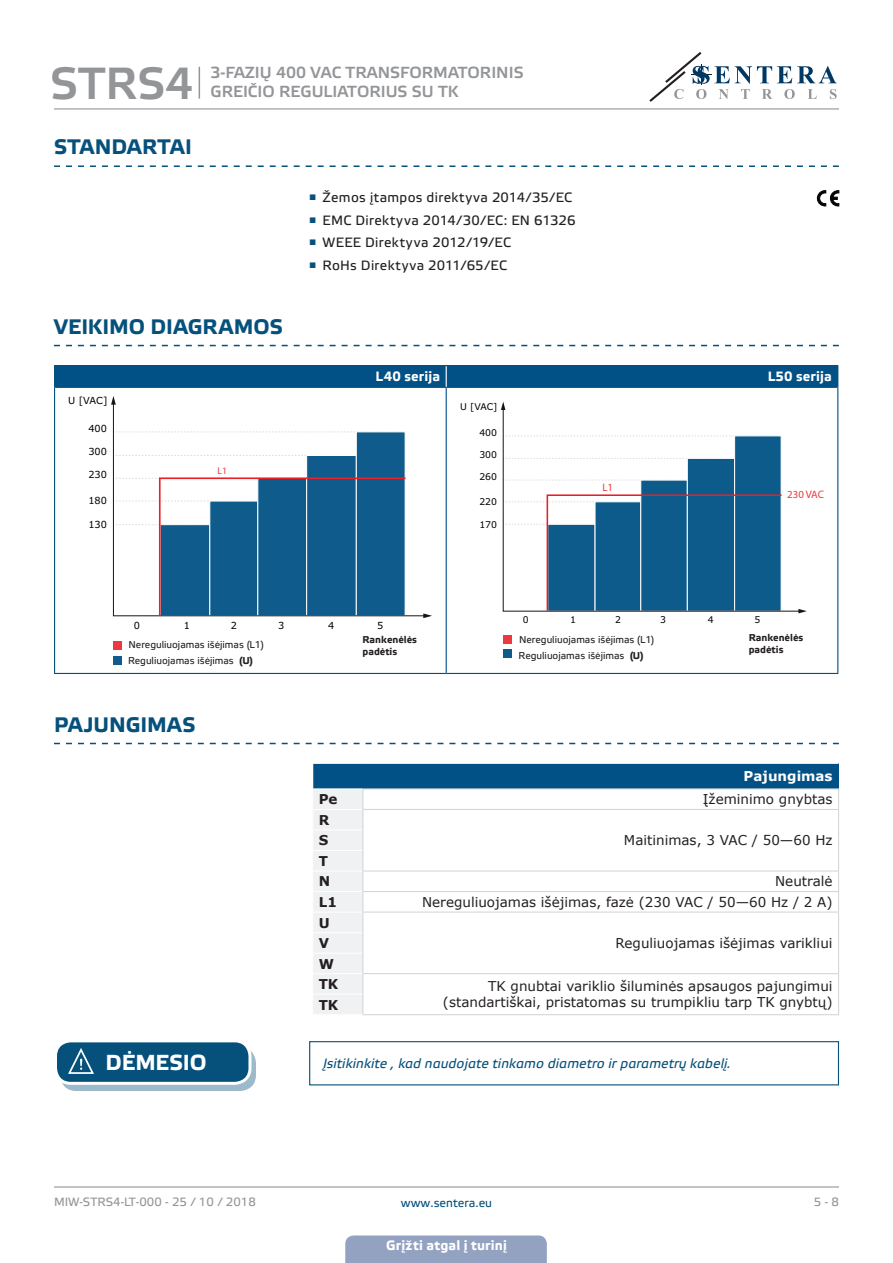
<style>
.page{position:relative;width:893px;height:1263px;background:#fff}
.page>*{position:absolute;margin:0;border:0;box-sizing:border-box;transform-origin:0 0}
.t1{font:45px "Etelka Medium Pro";color:#939598}
.t2{font:700 21.75px "Etelka Text Pro";letter-spacing:-.005em;color:#fff}
.t3{font:700 21px "Etelka Text Pro";color:#06517c}
.t4{font:16.05px "Etelka Medium Pro";color:#939598}
.table_text{font:13.5px "Verdana";color:#231f20}
.t5{font:13.5px "Etelka Text Pro";letter-spacing:.025em;color:#231f20}
.Attention_text{font:italic 13.5px "Etelka Text Pro";letter-spacing:.01em;color:#06517c}
.Table_main_heading{font:700 13.5px "Etelka Text Pro";letter-spacing:.015em;color:#fff}
.Body_text{font:700 13.5px "Verdana";color:#231f20}
.head-table{font:700 13.5px "Verdana";color:#fff}
.t6{font:12px "Etelka Text Pro";color:#939598}
.t7{font:12px "Etelka Text Pro";color:#06517c}
.t8{font:10.8px "Myriad Pro";color:#ed383d}
.diagram_text{font:9.9px "Etelka Text Pro";color:#231f20}
.t9{font:700 9.9px/11.9px "Etelka Text Pro";color:#231f20}
.t10{font:9.75px "Verdana";color:#000001}
.t11{font:9.75px "Myriad Pro";color:#ed393e}
.t12{font:9.3px "Verdana";color:#000001}
.s1{font-weight:700}
</style>
<div class="page">
<hr style="left:54px;top:108px;width:785px;height:1px;background:#939598">
<hr style="left:54px;top:1186px;width:785px;height:1px;background:#939598">
<svg style="left:649px;top:52px;width:188px;height:50px"></svg>
<div style="left:345px;top:1235px;width:202px;height:28px;background:#94a2c2"></div>
<svg style="left:54px;top:165px;width:785px;height:2px"></svg>
<svg style="left:54px;top:345px;width:785px;height:1px"></svg>
<svg style="left:54px;top:743px;width:785px;height:1px"></svg>
<div style="left:55px;top:366px;width:391px;height:21px;background:#015186"></div>
<div style="left:446px;top:366px;width:392px;height:21px;background:#015186"></div>
<hr style="left:54px;top:365px;width:392px;height:1px;background:#06517c">
<svg style="left:54px;top:366px;width:1px;height:21px"></svg>
<hr style="left:446px;top:365px;width:392px;height:1px;background:#06517c">
<hr style="left:54px;top:387px;width:1px;height:286px;background:#06517c">
<hr style="left:837px;top:387px;width:1px;height:286px;background:#06517c">
<hr style="left:54px;top:673px;width:392px;height:1px;background:#06517c">
<hr style="left:446px;top:673px;width:392px;height:1px;background:#06517c">
<hr style="left:55px;top:387px;width:391px;height:1px;background:#015186">
<hr style="left:446px;top:387px;width:391px;height:1px;background:#015186">
<hr style="left:446px;top:388px;width:1px;height:285px;background:#015186">
<svg style="left:446px;top:366px;width:1px;height:21px"></svg>
<svg style="left:113px;top:405px;width:310px;height:211px"></svg>
<svg style="left:423px;top:613px;width:9px;height:5px"></svg>
<svg style="left:111px;top:396px;width:5px;height:9px"></svg>
<svg style="left:113px;top:477px;width:294px;height:140px"></svg>
<div style="left:113px;top:656px;width:9px;height:9px;background:#0f5b8b"></div>
<div style="left:113px;top:641px;width:9px;height:9px;background:#ed393e"></div>
<svg style="left:503px;top:408px;width:295px;height:203px"></svg>
<svg style="left:798px;top:609px;width:9px;height:4px"></svg>
<svg style="left:501px;top:402px;width:4px;height:8px"></svg>
<svg style="left:503px;top:494px;width:280px;height:118px"></svg>
<div style="left:503px;top:649px;width:9px;height:9px;background:#0d5b8a"></div>
<div style="left:503px;top:635px;width:9px;height:9px;background:#ed383d"></div>
<div style="left:313px;top:763px;width:526px;height:26px;background:#015186"></div>
<svg style="left:364px;top:789px;width:474px;height:1px"></svg>
<svg style="left:364px;top:870px;width:474px;height:42px"></svg>
<hr style="left:363px;top:788px;width:476px;height:1px;background:#d1d2d4">
<hr style="left:363px;top:809px;width:476px;height:1px;background:#d1d2d4">
<hr style="left:363px;top:871px;width:476px;height:1px;background:#d1d2d4">
<hr style="left:363px;top:891px;width:476px;height:1px;background:#d1d2d4">
<hr style="left:363px;top:912px;width:476px;height:1px;background:#d1d2d4">
<hr style="left:363px;top:973px;width:476px;height:1px;background:#d1d2d4">
<svg style="left:838px;top:789px;width:1px;height:225px"></svg>
<hr style="left:363px;top:1014px;width:476px;height:1px;background:#d1d2d4">
<hr style="left:312px;top:763px;width:51px;height:1px;background:#fff">
<svg style="left:313px;top:764px;width:51px;height:250px"></svg>
<hr style="left:363px;top:763px;width:476px;height:1px;background:#fff">
<hr style="left:312px;top:788px;width:51px;height:1px;background:#fff">
<hr style="left:312px;top:973px;width:51px;height:1px;background:#fff">
<hr style="left:312px;top:994px;width:51px;height:1px;background:#fff">
<div style="left:61px;top:1048px;width:194px;height:42px;background:#9cbacb;border-radius:15px"></div>
<div style="left:60px;top:1047px;width:196px;height:44px;border:1px solid #06517c;border-radius:15px"></div>
<div style="left:56px;top:1041px;width:194px;height:42px;background:#06517c;border-radius:15px"></div>
<div style="left:54px;top:1039px;width:197px;height:46px;border:3px solid #fff;border-radius:15px"></div>
<svg style="left:67px;top:1048px;width:39px;height:43px"></svg>
<div style="left:309px;top:1041px;width:530px;height:44px;border:1px solid #06517c"></div>
<svg style="left:817px;top:190px;width:22px;height:16px"></svg>
<hr style="left:199px;top:67px;width:1px;height:32px;background:#939598">
<h1 class="t1" style="left:50px;top:59px;width:145px">STRS4</h1>
<p class="t3" style="left:54px;top:135px;width:139px">STANDARTAI</p>
<p class="t4" style="left:210px;top:63px;width:315px">3-FAZIŲ 400 VAC TRANSFORMATORINIS</p>
<p class="t4" style="left:210px;top:83px;width:249px">GREIČIO REGULIATORIUS SU TK</p>
<p class="t5" style="left:309px;top:190px;width:265px"><sup>■</sup> Žemos įtampos direktyva 2014/35/EC</p>
<p class="t5" style="left:309px;top:213px;width:268px"><sup>■</sup> EMC Direktyva 2014/30/EC: EN 61326</p>
<p class="t5" style="left:309px;top:236px;width:203px"><sup>■</sup> WEEE Direktyva 2012/19/EC</p>
<p class="t5" style="left:309px;top:258px;width:199px"><sup>■</sup> RoHs Direktyva 2011/65/EC</p>
<p class="t3" style="left:54px;top:315px;width:230px">VEIKIMO DIAGRAMOS</p>
<p class="t10" style="left:68px;top:394px;width:41px">U [VAC]</p>
<p class="t10" style="left:88px;top:422px;width:20px">400</p>
<p class="t10" style="left:88px;top:445px;width:20px">300</p>
<p class="t10" style="left:88px;top:468px;width:20px">230</p>
<p class="t10" style="left:88px;top:494px;width:20px">180</p>
<p class="t10" style="left:88px;top:518px;width:20px">130</p>
<p class="t11" style="left:218px;top:464px;width:11px">L1</p>
<p class="Table_main_heading" style="left:376px;top:369px;width:66px">L40 serija</p>
<p class="Table_main_heading" style="left:768px;top:369px;width:66px">L50 serija</p>
<p class="t12" style="left:460px;top:400px;width:39px">U [VAC]</p>
<p class="t12" style="left:479px;top:426px;width:19px">400</p>
<p class="t12" style="left:479px;top:449px;width:19px">300</p>
<p class="t12" style="left:479px;top:470px;width:19px">260</p>
<p class="t12" style="left:479px;top:495px;width:19px">220</p>
<p class="t12" style="left:479px;top:518px;width:19px">170</p>
<p class="t8" style="left:602px;top:481px;width:12px">L1</p>
<p class="t8" style="left:787px;top:488px;width:38px">230 VAC</p>
<p class="t10" style="left:134px;top:618px;width:8px">0</p>
<p class="t10" style="left:184px;top:618px;width:8px">1</p>
<p class="t10" style="left:231px;top:618px;width:8px">2</p>
<p class="t10" style="left:278px;top:618px;width:8px">3</p>
<p class="t10" style="left:328px;top:618px;width:8px">4</p>
<p class="t10" style="left:377px;top:618px;width:8px">5</p>
<p class="t12" style="left:523px;top:614px;width:7px">0</p>
<p class="t12" style="left:570px;top:614px;width:7px">1</p>
<p class="t12" style="left:615px;top:614px;width:7px">2</p>
<p class="t12" style="left:660px;top:614px;width:7px">3</p>
<p class="t12" style="left:708px;top:614px;width:7px">4</p>
<p class="t12" style="left:755px;top:614px;width:7px">5</p>
<p class="diagram_text" style="left:128px;top:640px;width:137px">Nereguliuojamas išėjimas (L1)</p>
<p class="t9" style="left:749px;top:632px;width:56px">Rankenėlės padėtis</p>
<p class="diagram_text" style="left:519px;top:635px;width:137px">Nereguliuojamas išėjimas (L1)</p>
<p class="t9" style="left:362px;top:635px;width:56px">Rankenėlės padėtis</p>
<p class="diagram_text" style="left:519px;top:650px;width:126px">Reguliuojamas išėjimas <span class="s1">(U)</span></p>
<p class="diagram_text" style="left:128px;top:655px;width:126px">Reguliuojamas išėjimas <span class="s1">(U)</span></p>
<p class="t3" style="left:54px;top:713px;width:143px">PAJUNGIMAS</p>
<p class="head-table" style="left:744px;top:767px;width:90px">Pajungimas</p>
<p class="Body_text" style="left:319px;top:790px;width:20px">Pe</p>
<p class="table_text" style="left:703px;top:790px;width:131px">Įžeminimo gnybtas</p>
<p class="Body_text" style="left:319px;top:810px;width:12px">R</p>
<p class="Body_text" style="left:319px;top:831px;width:11px">S</p>
<p class="table_text" style="left:624px;top:831px;width:210px">Maitinimas, 3 VAC / 50—60 Hz</p>
<p class="Body_text" style="left:319px;top:851px;width:11px">T</p>
<p class="Body_text" style="left:319px;top:872px;width:13px">N</p>
<p class="table_text" style="left:775px;top:872px;width:59px">Neutralė</p>
<p class="Body_text" style="left:319px;top:892px;width:20px">L1</p>
<p class="table_text" style="left:422px;top:893px;width:412px">Nereguliuojamas išėjimas, fazė (230 VAC / 50—60 Hz / 2 A)</p>
<p class="Body_text" style="left:319px;top:913px;width:12px">U</p>
<p class="Body_text" style="left:319px;top:933px;width:12px">V</p>
<p class="table_text" style="left:615px;top:934px;width:219px">Reguliuojamas išėjimas varikliui</p>
<p class="Body_text" style="left:319px;top:954px;width:17px">W</p>
<p class="Body_text" style="left:319px;top:975px;width:21px">TK</p>
<p class="table_text" style="left:488px;top:977px;width:346px">TK gnubtai variklio šiluminės apsaugos pajungimui</p>
<p class="Body_text" style="left:319px;top:995px;width:21px">TK</p>
<p class="table_text" style="left:443px;top:993px;width:391px">(standartiškai, pristatomas su trumpikliu tarp TK gnybtų)</p>
<p class="t2" style="left:105px;top:1050px;width:103px">DĖMESIO</p>
<p class="Attention_text" style="left:323px;top:1056px;width:409px">Įsitikinkite , kad naudojate tinkamo diametro ir parametrų kabelį.</p>
<p class="t6" style="left:54px;top:1195px;width:203px">MIW-STRS4-LT-000 - 25 / 10 / 2018</p>
<p class="t7" style="left:401px;top:1196px;width:93px">www.sentera.eu</p>
<p class="t6" style="left:814px;top:1195px;width:27px">5 - 8</p>
<p class="Table_main_heading" style="left:386px;top:1238px;width:122px">Grįžti atgal į turinį</p>
</div>
